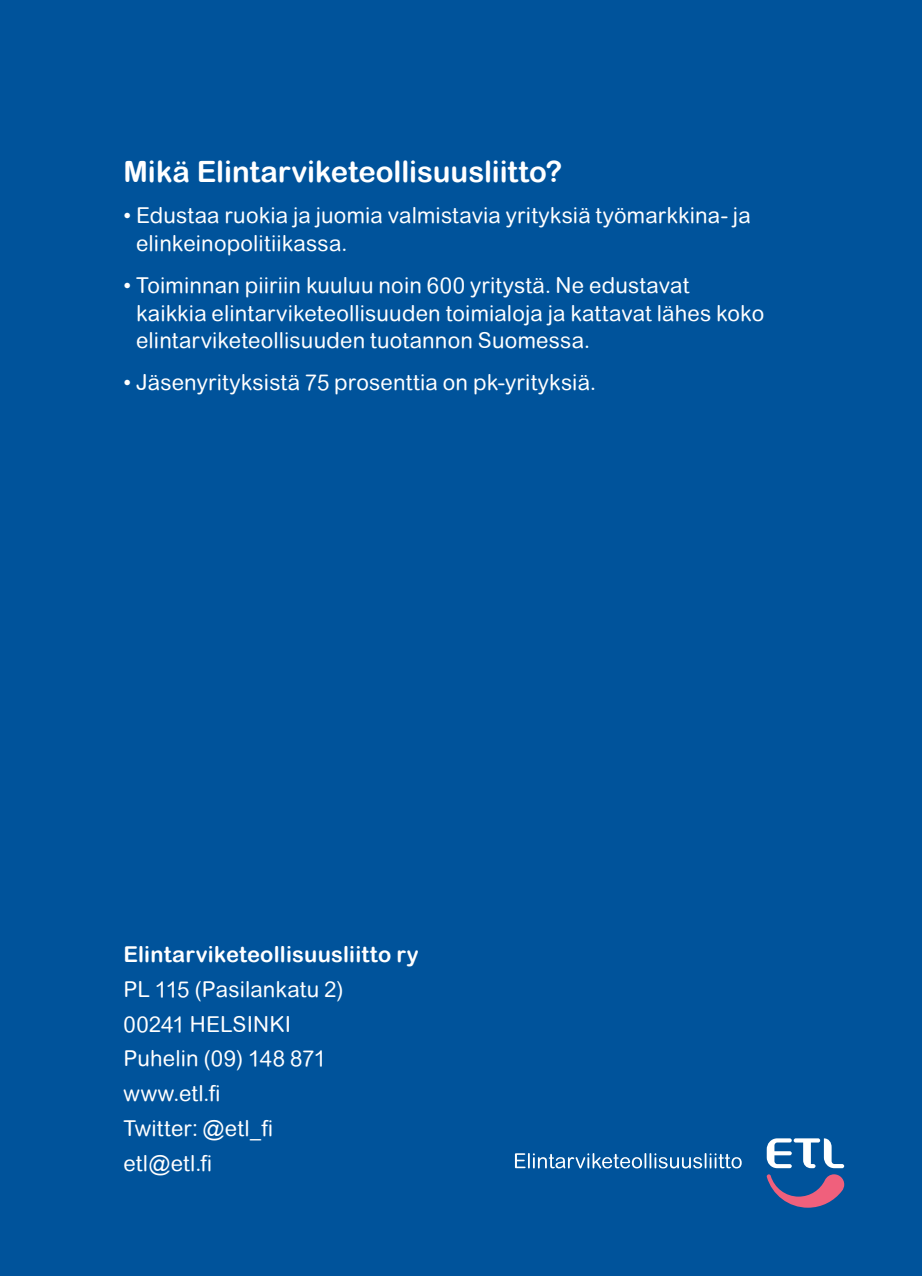
<style>
.page{position:relative;width:922px;height:1276px;background:#fff}
.page>*{position:absolute;margin:0;border:0;box-sizing:border-box;transform-origin:0 0}
.t1{font:700 29.25px "Arial Rounded MT Pro";letter-spacing:-.005em;color:#fff}
.t2{font:21.75px/34.8px "Arial Rounded MT Pro";letter-spacing:.01em;color:#fff}
.t3{font:700 21.75px "Arial Rounded MT Pro";letter-spacing:.01em;color:#fff}
</style>
<div class="page">
<div style="left:0;top:0;width:921px;height:1276px;background:#00539b"></div>
<svg style="left:766px;top:1174px;width:78px;height:33px"></svg>
<svg style="left:766px;top:1138px;width:78px;height:30px"></svg>
<svg style="left:515px;top:1153px;width:226px;height:15px"></svg>
<h1 class="t1" style="left:123px;top:154px;width:440px">Mikä Elintarviketeollisuusliitto?</h1>
<p class="t2" style="left:136px;top:203px;width:616px;line-height:27.8px;text-indent:-13px">• Edustaa ruokia ja juomia valmistavia yrityksiä työmarkkina- ja elinkeinopolitiikassa.</p>
<p class="t2" style="left:136px;top:272px;width:629px;line-height:27.8px;text-indent:-13px">• Toiminnan piiriin kuuluu noin 600 yritystä. Ne edustavat kaikkia elintarviketeollisuuden toimialoja ja kattavat lähes koko elintarviketeollisuuden tuotannon Suomessa.</p>
<p class="t2" style="left:123px;top:365px;width:473px">• Jäsenyrityksistä 75 prosenttia on pk-yrityksiä.</p>
<p class="t3" style="left:123px;top:941px;width:297px">Elintarviketeollisuusliitto ry</p>
<p class="t2" style="left:123px;top:972px;width:222px">PL 115 (Pasilankatu 2)<br>00241 HELSINKI<br>Puhelin (09) 148 871 www.etl.fi<br>Twitter: @etl_fi etl@etl.fi</p>
</div>
